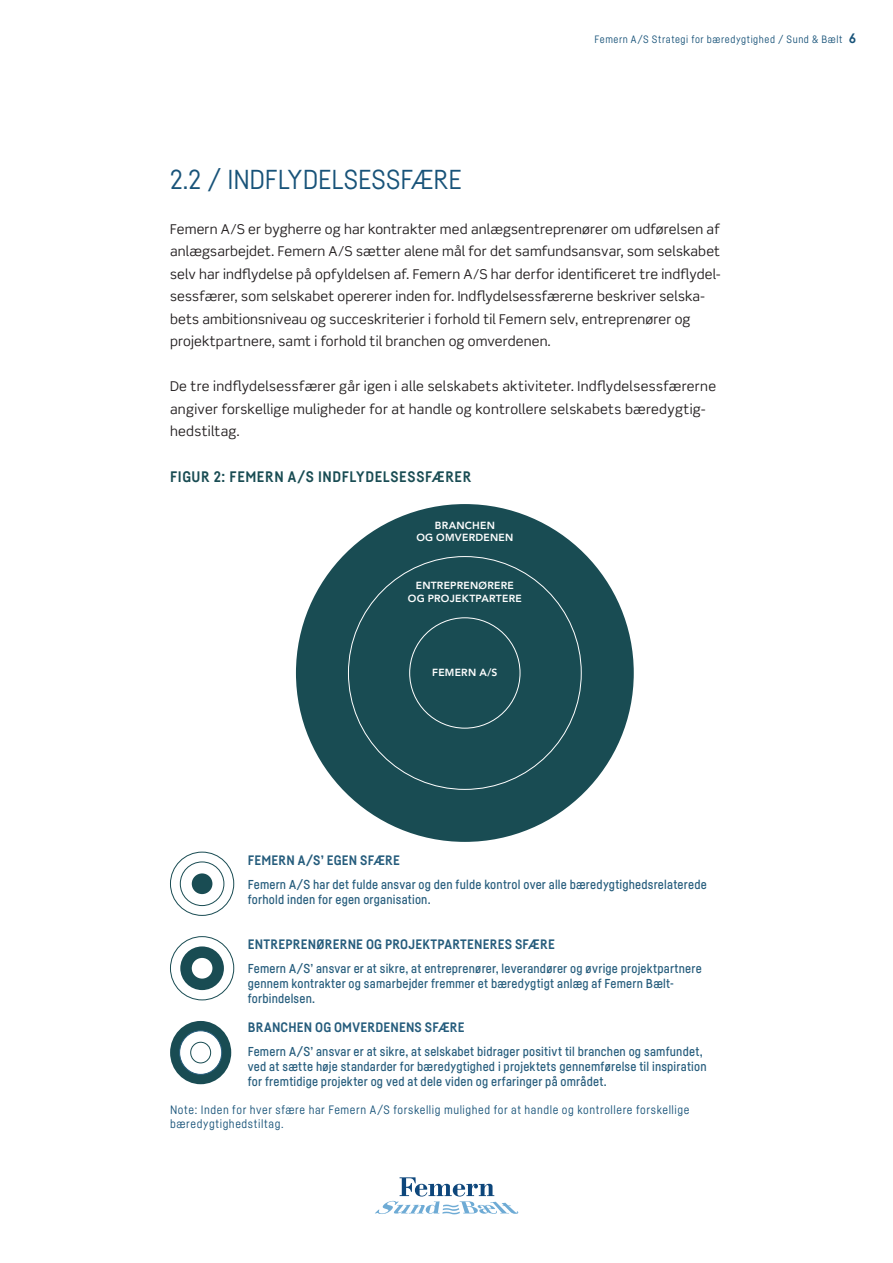
<style>
.page{position:relative;width:893px;height:1263px;background:#fff}
.page>*{position:absolute;margin:0;border:0;box-sizing:border-box;transform-origin:0 0}
.t1{font:27px "Fabrikat";letter-spacing:-.005em;color:#185379}
.t2{font:700 15px "Fabrikat";letter-spacing:.035em;color:#194c53}
.t3{font:13.5px/22.5px "Scene Std";letter-spacing:.01em;color:#231f20}
.t4{font:700 13.5px "Fabrikat";letter-spacing:.01em;color:#255c7c}
.t5{font:500 12.75px/15px "Fabrikat";letter-spacing:.015em;color:#255c7c}
.t6{font:12px/13.8px "Fabrikat";letter-spacing:.045em;color:#185379}
.t7{font:10.5px "Fabrikat";letter-spacing:.055em;color:#185379}
.t8{font:800 10.35px/12.6px "Avenir LT Pro";letter-spacing:.025em;color:#fff;text-align:center}
.s1{font-weight:700;font-size:13.5px}
</style>
<div class="page">
<svg style="left:375px;top:1177px;width:143px;height:37px"></svg>
<div style="left:296px;top:504px;width:338px;height:338px;background:#194c53;border-radius:50%"></div>
<svg style="left:170px;top:852px;width:64px;height:63px"></svg>
<div style="left:170px;top:852px;width:64px;height:64px;border:1px solid #194c53;border-radius:50%"></div>
<div style="left:180px;top:862px;width:44px;height:43px;background:#fff;border-radius:50%"></div>
<div style="left:180px;top:861px;width:44px;height:45px;border:1px solid #194c53;border-radius:50%"></div>
<div style="left:192px;top:873px;width:20px;height:21px;background:#194c53;border-radius:50%"></div>
<div style="left:170px;top:936px;width:64px;height:64px;border:1px solid #194c53;border-radius:50%"></div>
<div style="left:180px;top:946px;width:44px;height:44px;background:#194c53;border-radius:50%"></div>
<div style="left:192px;top:958px;width:20px;height:20px;background:#fff;border-radius:50%"></div>
<div style="left:170px;top:1021px;width:61px;height:63px;background:#194c53;border-radius:50%"></div>
<div style="left:180px;top:1031px;width:42px;height:43px;background:#fff;border-radius:50%"></div>
<div style="left:179px;top:1030px;width:43px;height:45px;border:1px solid #255c7c;border-radius:50%"></div>
<div style="left:190px;top:1042px;width:21px;height:21px;border:1px solid #194c53;border-radius:50%"></div>
<p class="t7" style="left:595px;top:33px;width:263px">Femern A/S Strategi for bæredygtighed / Sund &amp; Bælt <span class="s1">6</span></p>
<h1 class="t1" style="left:170px;top:163px;width:293px">2.2 / INDFLYDELSESSFÆRE</h1>
<p class="t3" style="left:170px;top:218px;width:552px">Femern A/S er bygherre og har kontrakter med anlægsentreprenører om udførelsen af anlægsarbejdet. Femern A/S sætter alene mål for det samfundsansvar, som selskabet selv har indflydelse på opfyldelsen af. Femern A/S har derfor identificeret tre indflydel&shy;sessfærer, som selskabet opererer inden for. Indflydelsessfærerne beskriver selska&shy;bets ambitionsniveau og succeskriterier i forhold til Femern selv, entreprenører og projektpartnere, samt i forhold til branchen og omverdenen.</p>
<p class="t3" style="left:170px;top:375px;width:547px">De tre indflydelsessfærer går igen i alle selskabets aktiviteter. Indflydelsessfærerne angiver forskellige muligheder for at handle og kontrollere selskabets bæredygtig&shy;hedstiltag.</p>
<p class="t2" style="left:170px;top:468px;width:302px">FIGUR 2: FEMERN A/S INDFLYDELSESSFÆRER</p>
<p class="t8" style="left:416px;top:519px;width:98px">BRANCHEN<br>OG OMVERDENEN</p>
<p class="t8" style="left:408px;top:579px;width:115px">ENTREPRENØRERE<br>OG PROJEKTPARTERE</p>
<p class="t8" style="left:432px;top:666px;width:67px">FEMERN A/S</p>
<p class="t4" style="left:248px;top:852px;width:154px">FEMERN A/S’ EGEN SFÆRE</p>
<p class="t5" style="left:248px;top:876px;width:460px">Femern A/S har det fulde ansvar og den fulde kontrol over alle bæredygtighedsrelaterede forhold inden for egen organisation.</p>
<p class="t4" style="left:248px;top:936px;width:309px">ENTREPRENØRERNE OG PROJEKTPARTENERES SFÆRE</p>
<p class="t5" style="left:248px;top:961px;width:456px">Femern A/S’ ansvar er at sikre, at entreprenører, leverandører og øvrige projektpartnere gennem kontrakter og samarbejder fremmer et bæredygtigt anlæg af Femern Bælt&shy;forbindelsen.</p>
<p class="t4" style="left:248px;top:1018px;width:218px">BRANCHEN OG OMVERDENENS SFÆRE</p>
<p class="t5" style="left:248px;top:1043px;width:460px">Femern A/S’ ansvar er at sikre, at selskabet bidrager positivt til branchen og samfundet, ved at sætte høje standarder for bæredygtighed i projektets gennemførelse til inspiration for fremtidige projekter og ved at dele viden og erfaringer på området.</p>
<p class="t6" style="left:170px;top:1103px;width:521px">Note: Inden for hver sfære har Femern A/S forskellig mulighed for at handle og kontrollere forskellige bæredygtighedstiltag.</p>
</div>
